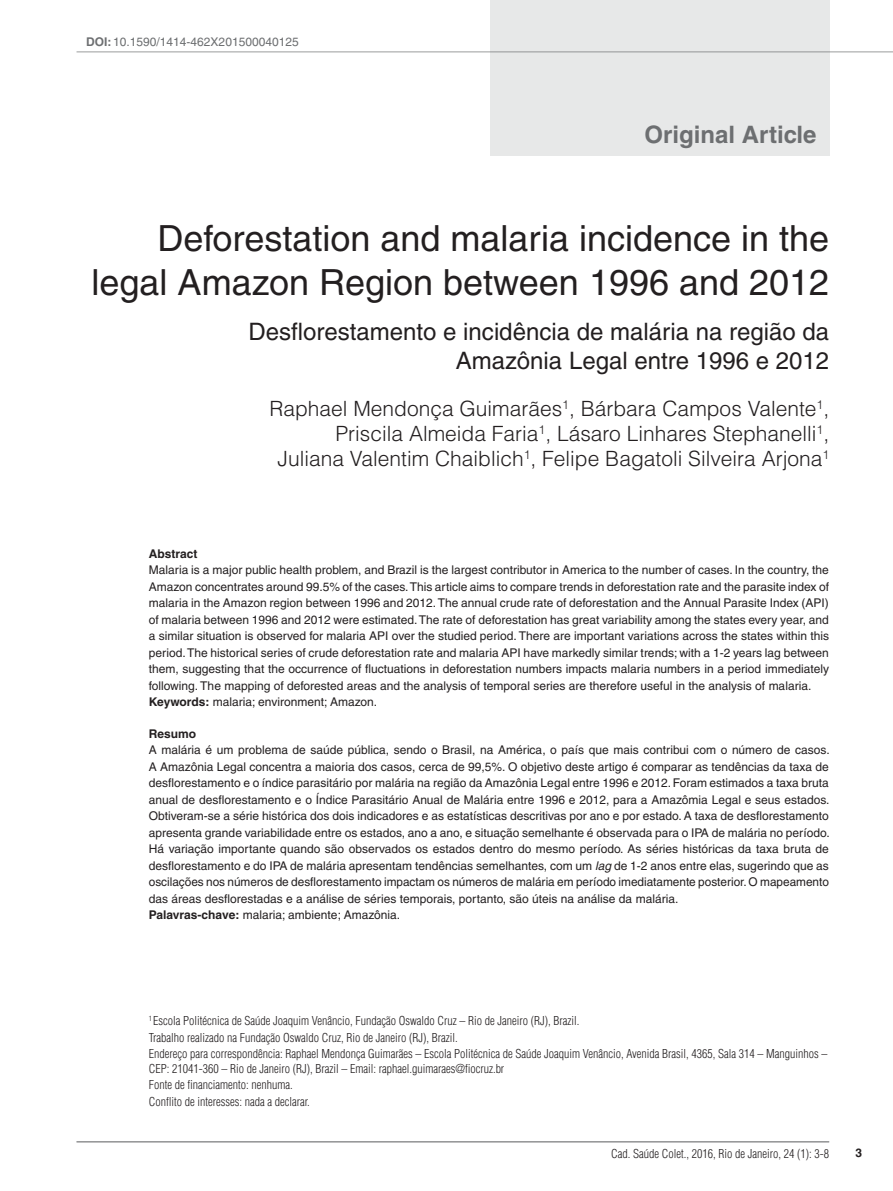
<style>
.page{position:relative;width:893px;height:1191px;background:#fff}
.page>*{position:absolute;margin:0;border:0;box-sizing:border-box;transform-origin:0 0}
.ArticleTitle{font:36px/43.2px "Helvetica";color:#231f20;text-align:right}
.ArticleTitle-Trans1{font:24px/28.8px "Helvetica";color:#231f20;text-align:right}
.ArticleTypeAlt{font:700 24px "Helvetica";color:#6d6f71}
.Authors{font:300 21px/25.2px "Helvetica";color:#231f20;text-align:right}
.Abstract-Trans1{font:12px/16.5px "Helvetica";color:#231f20;text-align:justify}
.Abstract{font:12px/16.5px "Helvetica";color:#231f20;text-align:justify}
.Correspondence{font:300 condensed 12px/14.4px "Helvetica";color:#231f20}
.Affiliations{font:300 condensed 12px "Helvetica";color:#231f20}
.fnArticleOther{font:300 condensed 12px "Helvetica";color:#231f20}
.pubNameFooter{font:300 condensed 12px "Helvetica";color:#231f20}
.Keywords-Trans1{font:12px "Helvetica";color:#231f20}
.Keywords{font:12px "Helvetica";color:#231f20}
.fnConflict{font:300 condensed 12px "Helvetica";color:#231f20}
.ArticleDOIAlt{font:12px "Helvetica";color:#6d6f71}
.fnSupported-by{font:300 condensed 12px "Helvetica";color:#231f20}
.AbstractTitle{font:700 12px "Helvetica";color:#231f20}
.AbstractTitle-Trans1{font:700 12px "Helvetica";color:#231f20}
.PageNumber{font:700 12px "Helvetica";color:#231f20}
.s1{font-weight:700}
.s2{font-style:italic}
</style>
<div class="page">
<div style="left:490px;top:0;width:339px;height:156px;background:#e7e8e8"></div>
<hr style="left:77px;top:52px;width:816px;height:1px;background:#6d6f71">
<hr style="left:77px;top:1141px;width:752px;height:1px;background:#6d6f71">
<p class="ArticleDOIAlt" style="left:86px;top:34px;width:214px"><span class="s1">DOI:</span> 10.1590/1414-462X201500040125</p>
<p class="ArticleTypeAlt" style="left:645px;top:120px;width:174px">Original Article</p>
<p class="ArticleTitle" style="left:92px;top:217px;width:739px">Deforestation and malaria incidence in the legal Amazon Region between 1996 and 2012</p>
<p class="ArticleTitle-Trans1" style="left:249px;top:317px;width:582px">Desflorestamento e incidência de malária na região da<br>Amazônia Legal entre 1996 e 2012</p>
<p class="Authors" style="left:269px;top:395px;width:561px">Raphael Mendonça Guimarães<sup>1</sup>, Bárbara Campos Valente<sup>1</sup>,<br>Priscila Almeida Faria<sup>1</sup>, Lásaro Linhares Stephanelli<sup>1</sup>,<br>Juliana Valentim Chaiblich<sup>1</sup>, Felipe Bagatoli Silveira Arjona<sup>1</sup></p>
<p class="AbstractTitle" style="left:149px;top:546px;width:50px">Abstract</p>
<p class="Abstract" style="left:149px;top:561px;width:682px">Malaria is a major public health problem, and Brazil is the largest contributor in America to the number of cases. In the country, the Amazon concentrates around 99.5% of the cases. This article aims to compare trends in deforestation rate and the parasite index of malaria in the Amazon region between 1996 and 2012. The annual crude rate of deforestation and the Annual Parasite Index (API) of malaria between 1996 and 2012 were estimated. The rate of deforestation has great variability among the states every year, and a similar situation is observed for malaria API over the studied period. There are important variations across the states within this period. The historical series of crude deforestation rate and malaria API have markedly similar trends; with a 1-2 years lag between them, suggesting that the occurrence of fluctuations in deforestation numbers impacts malaria numbers in a period immediately following. The mapping of deforested areas and the analysis of temporal series are therefore useful in the analysis of malaria.</p>
<p class="Keywords" style="left:149px;top:695px;width:230px"><span class="s1">Keywords:</span> malaria; environment; Amazon.</p>
<p class="AbstractTitle-Trans1" style="left:149px;top:726px;width:49px">Resumo</p>
<p class="Abstract-Trans1" style="left:149px;top:741px;width:682px">A malária é um problema de saúde pública, sendo o Brasil, na América, o país que mais contribui com o número de casos.<br>A Amazônia Legal concentra a maioria dos casos, cerca de 99,5%. O objetivo deste artigo é comparar as tendências da taxa de desflorestamento e o índice parasitário por malária na região da Amazônia Legal entre 1996 e 2012. Foram estimados a taxa bruta anual de desflorestamento e o Índice Parasitário Anual de Malária entre 1996 e 2012, para a Amazômia Legal e seus estados.<br>Obtiveram-se a série histórica dos dois indicadores e as estatísticas descritivas por ano e por estado. A taxa de desflorestamento apresenta grande variabilidade entre os estados, ano a ano, e situação semelhante é observada para o IPA de malária no período.<br>Há variação importante quando são observados os estados dentro do mesmo período. As séries históricas da taxa bruta de desflorestamento e do IPA de malária apresentam tendências semelhantes, com um <span class="s2">lag</span> de 1-2 anos entre elas, sugerindo que as oscilações nos números de desflorestamento impactam os números de malária em período imediatamente posterior. O mapeamento das áreas desflorestadas e a análise de séries temporais, portanto, são úteis na análise da malária.</p>
<p class="Keywords-Trans1" style="left:149px;top:908px;width:253px"><span class="s1">Palavras-chave:</span> malaria; ambiente; Amazônia.</p>
<p class="Affiliations" style="left:149px;top:1013px;width:432px"><sup>1</sup> Escola Politécnica de Saúde Joaquim Venâncio, Fundação Oswaldo Cruz – Rio de Janeiro (RJ), Brazil.</p>
<p class="fnArticleOther" style="left:149px;top:1030px;width:311px">Trabalho realizado na Fundação Oswaldo Cruz, Rio de Janeiro (RJ), Brazil.</p>
<p class="Correspondence" style="left:149px;top:1046px;width:680px">Endereço para correspondência: Raphael Mendonça Guimarães – Escola Politécnica de Saúde Joaquim Venâncio, Avenida Brasil, 4365, Sala 314 – Manguinhos –<br>CEP: 21041-360 – Rio de Janeiro (RJ), Brazil – Email: raphael.guimaraes@fiocruz.br</p>
<p class="fnSupported-by" style="left:149px;top:1077px;width:145px">Fonte de financiamento: nenhuma.</p>
<p class="fnConflict" style="left:149px;top:1094px;width:163px">Conflito de interesses: nada a declarar.</p>
<p class="pubNameFooter" style="left:611px;top:1145px;width:219px">Cad. Saúde Colet., 2016, Rio de Janeiro, 24 (1): 3-8</p>
<p class="PageNumber" style="left:855px;top:1145px;width:8px">3</p>
</div>
